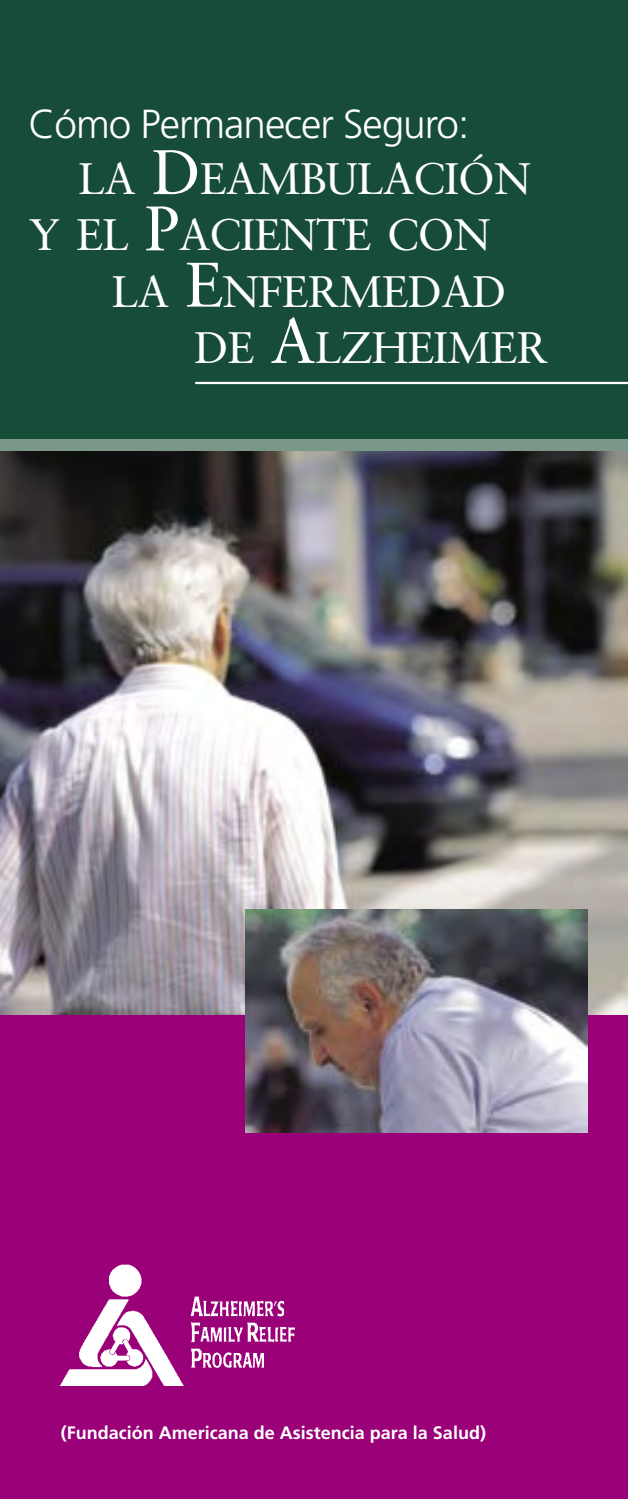
<style>
.page{position:relative;width:628px;height:1499px;background:#fff}
.page>*{position:absolute;margin:0;border:0;box-sizing:border-box;transform-origin:0 0}
.t1{font:44.1px "Sabon";letter-spacing:-.02em;color:#fff}
.t2{font:300 40.5px "Frutiger";letter-spacing:-.025em;color:#fff}
.t3{font:700 18px "Frutiger";color:#fff}
.s1{font-size:63px}
</style>
<div class="page">
<div style="left:0;top:879px;width:628px;height:619px;background:#9a0077"></div>
<div style="left:0;top:0;width:628px;height:620px;background:#174c38"></div>
<div style="left:0;top:439px;width:628px;height:14px;background:#799888"></div>
<img style="left:0;top:452px;width:628px;height:562px">
<hr style="left:195px;top:382px;width:433px;height:2px;background:#fff">
<img style="left:245px;top:909px;width:342px;height:223px">
<img style="left:59px;top:1264px;width:236px;height:122px">
<div style="left:190px;top:1371px;width:102px;height:18px;background:#9a0077"></div>
<p class="t2" style="left:29px;top:101px;width:442px">Cómo Permanecer Seguro:</p>
<p class="t1" style="left:78px;top:152px;width:454px">LA <span class="s1">D</span>EAMBULACIÓN</p>
<p class="t1" style="left:29px;top:209px;width:463px">Y EL <span class="s1">P</span>ACIENTE CON</p>
<p class="t1" style="left:111px;top:265px;width:396px">LA <span class="s1">E</span>NFERMEDAD</p>
<p class="t1" style="left:194px;top:321px;width:355px">DE <span class="s1">A</span>LZHEIMER</p>
<p class="t3" style="left:61px;top:1422px;width:427px">(Fundación Americana de Asistencia para la Salud)</p>
</div>
